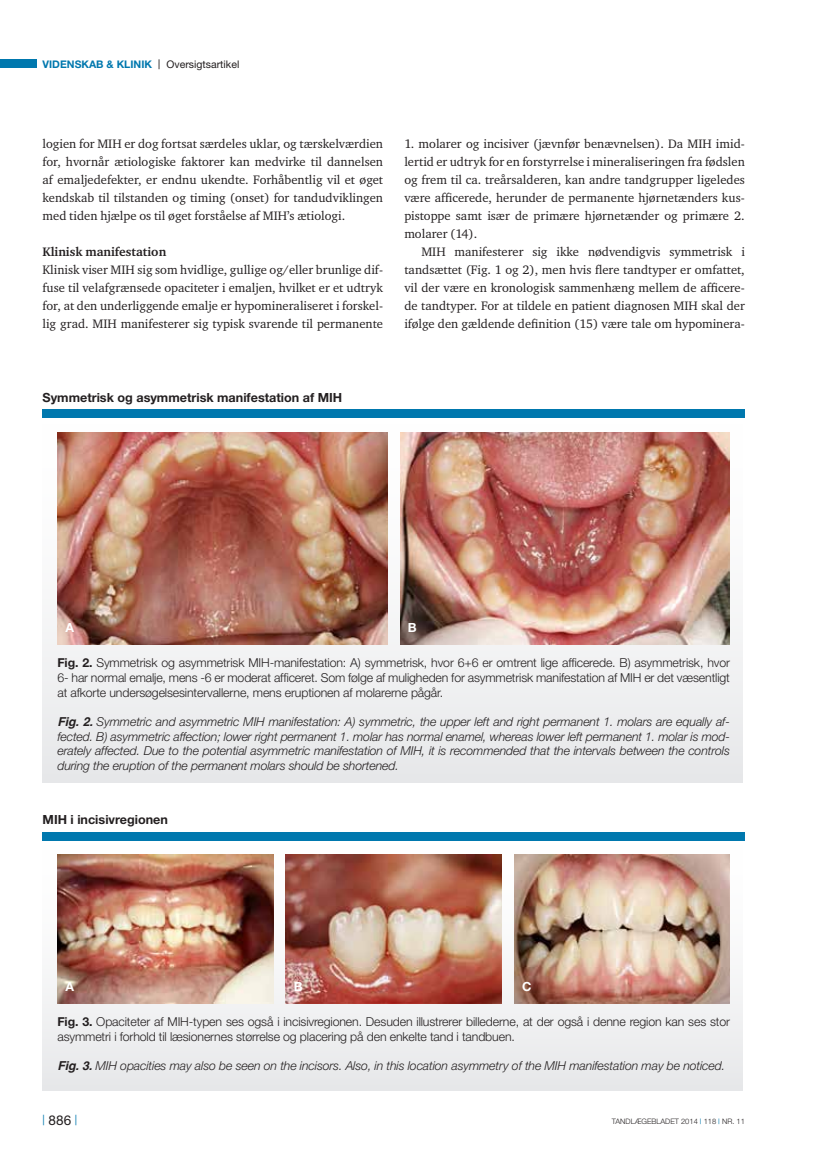
<style>
.page{position:relative;width:830px;height:1157px;background:#fff}
.page>*{position:absolute;margin:0;border:0;box-sizing:border-box;transform-origin:0 0}
.t1{font:13.5px "Helvetica Neue";color:#231f20}
.t2{font:12.6px/18px "Charter ITC";color:#231f20;text-align:justify}
.t3{font:700 12.6px "Helvetica Neue";color:#231f20}
.t4{font:700 12.6px "Charter ITC";color:#231f20}
.t5{font:700 12.6px "Helvetica Neue";color:#fff}
.t6{font:italic 300 12.3px/14.7px "Helvetica Neue";letter-spacing:-.01em;color:#231f20;text-align:justify}
.t7{font:300 12.3px/14.7px "Helvetica Neue";letter-spacing:-.01em;color:#231f20;text-align:justify}
.t8{font:700 10.5px "Helvetica Neue";color:#0078ae}
.t9{font:300 7.5px "Helvetica Neue";color:#231f20}
.s1{font-family:"Arial";font-weight:400;color:#231f20}
.s2{font-weight:400;color:#231f20}
.s3{font-weight:700}
.s4{font-family:"Helvetica";font-weight:700}
.s5{font-weight:400;color:#0078ae}
</style>
<div class="page">
<div style="left:0;top:60px;width:37px;height:8px;background:#0078ae"></div>
<svg style="left:43px;top:417px;width:699px;height:366px;fill:#eeeff0"></svg>
<div style="left:43px;top:409px;width:701px;height:8px;background:#0078ae"></div>
<img style="left:57px;top:432px;width:330px;height:212px">
<img style="left:400px;top:432px;width:329px;height:212px">
<svg style="left:43px;top:840px;width:699px;height:251px;fill:#eeeef0"></svg>
<div style="left:43px;top:831px;width:701px;height:9px;background:#0078ae"></div>
<img style="left:57px;top:854px;width:216px;height:149px">
<img style="left:286px;top:854px;width:215px;height:149px">
<img style="left:514px;top:854px;width:215px;height:149px">
<p class="t8" style="left:43px;top:58px;width:198px">videnskab &amp; klinik <span class="s1">|</span> <span class="s2">Oversigtsartikel</span></p>
<p class="t2" style="left:43px;top:135px;width:342px">logien for MIH er dog fortsat særdeles uklar, og tærskelværdien for, hvornår ætiologiske faktorer kan medvirke til dannelsen af emaljedefekter, er endnu ukendte. Forhåbentlig vil et øget kendskab til tilstanden og timing (onset) for tandudviklingen med tiden hjælpe os til øget forståelse af MIH’s ætiologi.</p>
<p class="t4" style="left:43px;top:244px;width:125px">Klinisk manifestation</p>
<p class="t2" style="left:43px;top:261px;width:342px">Klinisk viser MIH sig som hvidlige, gullige og/eller brunlige dif&shy;fuse til velafgrænsede opaciteter i emaljen, hvilket er et udtryk for, at den underliggende emalje er hypomineraliseret i forskel&shy;lig grad. MIH manifesterer sig typisk svarende til permanente</p>
<p class="t2" style="left:404px;top:135px;width:342px">1. molarer og incisiver (jævnfør benævnelsen). Da MIH imid&shy;lertid er udtryk for en forstyrrelse i mineraliseringen fra fødslen og frem til ca. treårsalderen, kan andre tandgrupper ligeledes være afficerede, herunder de permanente hjørnetænders kus&shy;pistoppe samt især de primære hjørnetænder og primære 2. molarer (14).</p>
<p class="t2" style="left:404px;top:243px;width:342px;text-indent:17px">MIH manifesterer sig ikke nødvendigvis symmetrisk i tandsættet (Fig. 1 og 2), men hvis flere tandtyper er omfattet, vil der være en kronologisk sammenhæng mellem de afficere&shy;de tandtyper. For at tildele en patient diagnosen MIH skal der ifølge den gældende definition (15) være tale om hypominera-</p>
<p class="t3" style="left:43px;top:389px;width:301px">Symmetrisk og asymmetrisk manifestation af MIH</p>
<p class="t5" style="left:65px;top:619px;width:10px">A</p>
<p class="t5" style="left:408px;top:619px;width:9px">B</p>
<p class="t7" style="left:57px;top:655px;width:673px"><span class="s3">Fig. 2.</span> Symmetrisk og asymmetrisk MIH-manifestation: A) symmetrisk, hvor 6+6 er omtrent lige afficerede. B) asymmetrisk, hvor 6- har normal emalje, mens -6 er moderat afficeret. Som følge af muligheden for asymmetrisk manifestation af MIH er det væsentligt at afkorte undersøgelsesintervallerne, mens eruptionen af molarerne pågår.</p>
<p class="t6" style="left:57px;top:714px;width:673px"><span class="s4">Fig. 2.</span> Symmetric and asymmetric MIH manifestation: A) symmetric, the upper left and right permanent 1. molars are equally af&shy;fected. B) asymmetric affection; lower right permanent 1. molar has normal enamel, whereas lower left permanent 1. molar is mod&shy;erately affected. Due to the potential asymmetric manifestation of MIH, it is recommended that the intervals between the controls during the eruption of the permanent molars should be shortened.</p>
<p class="t3" style="left:43px;top:812px;width:127px">MIH i incisivregionen</p>
<p class="t5" style="left:65px;top:978px;width:10px">A</p>
<p class="t5" style="left:293px;top:978px;width:9px">B</p>
<p class="t5" style="left:522px;top:978px;width:10px">C</p>
<p class="t7" style="left:57px;top:1014px;width:673px"><span class="s3">Fig. 3.</span> Opaciteter af MIH-typen ses også i incisivregionen. Desuden illustrerer billederne, at der også i denne region kan ses stor asymmetri i forhold til læsionernes størrelse og placering på den enkelte tand i tandbuen.</p>
<p class="t6" style="left:57px;top:1058px;width:669px"><span class="s4">Fig. 3.</span> MIH opacities may also be seen on the incisors. Also, in this location asymmetry of the MIH manifestation may be noticed.</p>
<p class="t1" style="left:43px;top:1112px;width:36px"><sup>|</sup> 886 <sup>|</sup></p>
<p class="t9" style="left:611px;top:1116px;width:134px">tandlægebladet 2014 <span class="s5">|</span> 118 <span class="s5">|</span> nr. 11</p>
</div>
